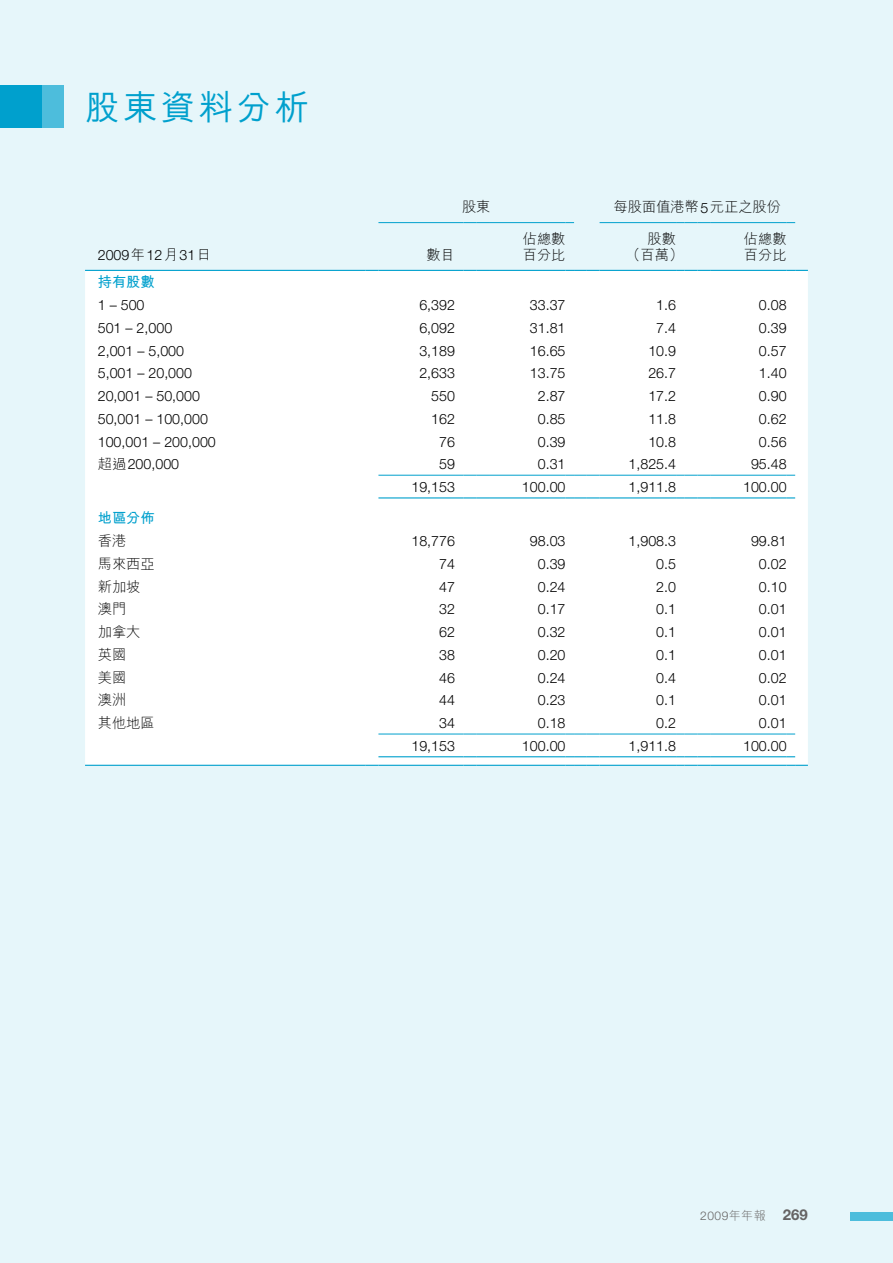
<style>
.page{position:relative;width:893px;height:1263px;background:#e6f6fa}
.page>*{position:absolute;margin:0;border:0;box-sizing:border-box;transform-origin:0 0}
.t1{font:500 34.5px "M Hei HK";letter-spacing:.1em;color:#00a0cd}
.t2{font:300 14.25px "Helvetica Neue";color:#000}
.t3{font:300 14.25px/16.5px "M Hei HK";color:#000}
.t4{font:700 14.25px "M Hei HK";color:#00a0cd}
.t5{font:300 12px "Helvetica Neue";color:#666464}
.s1{font-family:"M Hei HK"}
.s2{font-family:"Helvetica Neue"}
.s3{font-weight:700;font-size:15px}
</style>
<div class="page">
<div style="left:85px;top:271px;width:723px;height:494px;background:#fff"></div>
<hr style="left:378px;top:222px;width:77px;height:1px;background:#00a0cd">
<svg style="left:455px;top:222px;width:34px;height:1px"></svg>
<hr style="left:489px;top:222px;width:77px;height:1px;background:#00a0cd">
<hr style="left:600px;top:222px;width:76px;height:1px;background:#00a0cd">
<svg style="left:676px;top:222px;width:34px;height:1px"></svg>
<hr style="left:710px;top:222px;width:77px;height:1px;background:#00a0cd">
<hr style="left:378px;top:475px;width:77px;height:1px;background:#00a0cd">
<svg style="left:455px;top:475px;width:34px;height:1px"></svg>
<hr style="left:489px;top:475px;width:77px;height:1px;background:#00a0cd">
<svg style="left:566px;top:475px;width:34px;height:1px"></svg>
<hr style="left:600px;top:475px;width:76px;height:1px;background:#00a0cd">
<svg style="left:676px;top:475px;width:34px;height:1px"></svg>
<hr style="left:710px;top:475px;width:77px;height:1px;background:#00a0cd">
<hr style="left:378px;top:497px;width:77px;height:1px;background:#00a0cd">
<svg style="left:455px;top:497px;width:34px;height:1px"></svg>
<hr style="left:489px;top:497px;width:77px;height:1px;background:#00a0cd">
<svg style="left:566px;top:497px;width:34px;height:1px"></svg>
<hr style="left:600px;top:497px;width:76px;height:1px;background:#00a0cd">
<svg style="left:676px;top:497px;width:34px;height:1px"></svg>
<hr style="left:710px;top:497px;width:77px;height:1px;background:#00a0cd">
<hr style="left:378px;top:734px;width:77px;height:1px;background:#00a0cd">
<svg style="left:455px;top:734px;width:34px;height:1px"></svg>
<hr style="left:489px;top:734px;width:77px;height:1px;background:#00a0cd">
<svg style="left:566px;top:734px;width:34px;height:1px"></svg>
<hr style="left:600px;top:734px;width:76px;height:1px;background:#00a0cd">
<svg style="left:676px;top:734px;width:34px;height:1px"></svg>
<hr style="left:710px;top:734px;width:77px;height:1px;background:#00a0cd">
<hr style="left:378px;top:756px;width:77px;height:1px;background:#00a0cd">
<svg style="left:455px;top:756px;width:34px;height:1px"></svg>
<hr style="left:489px;top:756px;width:77px;height:1px;background:#00a0cd">
<svg style="left:566px;top:756px;width:34px;height:1px"></svg>
<hr style="left:600px;top:756px;width:76px;height:1px;background:#00a0cd">
<svg style="left:676px;top:756px;width:34px;height:1px"></svg>
<hr style="left:710px;top:756px;width:77px;height:1px;background:#00a0cd">
<hr style="left:85px;top:270px;width:281px;height:1px;background:#00a0cd">
<svg style="left:366px;top:270px;width:12px;height:1px"></svg>
<hr style="left:378px;top:270px;width:77px;height:1px;background:#00a0cd">
<svg style="left:455px;top:270px;width:34px;height:1px"></svg>
<hr style="left:489px;top:270px;width:77px;height:1px;background:#00a0cd">
<svg style="left:566px;top:270px;width:34px;height:1px"></svg>
<hr style="left:600px;top:270px;width:76px;height:1px;background:#00a0cd">
<svg style="left:676px;top:270px;width:34px;height:1px"></svg>
<hr style="left:710px;top:270px;width:77px;height:1px;background:#00a0cd">
<svg style="left:787px;top:270px;width:21px;height:1px"></svg>
<hr style="left:85px;top:765px;width:281px;height:1px;background:#00a0cd">
<svg style="left:366px;top:765px;width:12px;height:1px"></svg>
<hr style="left:378px;top:765px;width:77px;height:1px;background:#00a0cd">
<svg style="left:455px;top:765px;width:34px;height:1px"></svg>
<hr style="left:489px;top:765px;width:77px;height:1px;background:#00a0cd">
<svg style="left:566px;top:765px;width:34px;height:1px"></svg>
<hr style="left:600px;top:765px;width:76px;height:1px;background:#00a0cd">
<svg style="left:676px;top:765px;width:34px;height:1px"></svg>
<hr style="left:710px;top:765px;width:77px;height:1px;background:#00a0cd">
<svg style="left:787px;top:765px;width:21px;height:1px"></svg>
<div style="left:850px;top:1212px;width:43px;height:8px;background:#4dbddc"></div>
<div style="left:0;top:85px;width:47px;height:43px;background:#00a0cd"></div>
<div style="left:43px;top:85px;width:21px;height:43px;background:#4dbddc"></div>
<h1 class="t1" style="left:85px;top:82px;width:226px">股東資料分析</h1>
<p class="t2" style="left:98px;top:247px;width:115px">2009<span class="s1">年</span>12<span class="s1">月</span>31<span class="s1">日</span></p>
<p class="t3" style="left:426px;top:246px;width:30px">數目</p>
<p class="t3" style="left:462px;top:198px;width:30px">股東</p>
<p class="t3" style="left:614px;top:198px;width:169px">每股面值港幣<span class="s2">5</span>元正之股份</p>
<p class="t3" style="left:523px;top:230px;width:44px">佔總數百分比</p>
<p class="t3" style="left:626px;top:230px;width:58px;text-indent:21px">股數（百萬）</p>
<p class="t3" style="left:744px;top:230px;width:44px">佔總數百分比</p>
<p class="t4" style="left:98px;top:272px;width:58px">持有股數</p>
<p class="t2" style="left:98px;top:296px;width:48px">1 – 500</p>
<p class="t2" style="left:419px;top:296px;width:37px">6,392</p>
<p class="t2" style="left:530px;top:296px;width:37px">33.37</p>
<p class="t2" style="left:656px;top:296px;width:21px">1.6</p>
<p class="t2" style="left:759px;top:296px;width:29px">0.08</p>
<p class="t2" style="left:98px;top:319px;width:76px">501 – 2,000</p>
<p class="t2" style="left:419px;top:319px;width:37px">6,092</p>
<p class="t2" style="left:530px;top:319px;width:37px">31.81</p>
<p class="t2" style="left:656px;top:319px;width:21px">7.4</p>
<p class="t2" style="left:759px;top:319px;width:29px">0.39</p>
<p class="t2" style="left:98px;top:342px;width:88px">2,001 – 5,000</p>
<p class="t2" style="left:419px;top:342px;width:37px">3,189</p>
<p class="t2" style="left:530px;top:342px;width:37px">16.65</p>
<p class="t2" style="left:648px;top:342px;width:29px">10.9</p>
<p class="t2" style="left:759px;top:342px;width:29px">0.57</p>
<p class="t2" style="left:98px;top:365px;width:96px">5,001 – 20,000</p>
<p class="t2" style="left:419px;top:365px;width:37px">2,633</p>
<p class="t2" style="left:530px;top:365px;width:37px">13.75</p>
<p class="t2" style="left:648px;top:365px;width:29px">26.7</p>
<p class="t2" style="left:759px;top:365px;width:29px">1.40</p>
<p class="t2" style="left:98px;top:387px;width:104px">20,001 – 50,000</p>
<p class="t2" style="left:431px;top:387px;width:25px">550</p>
<p class="t2" style="left:538px;top:387px;width:29px">2.87</p>
<p class="t2" style="left:648px;top:387px;width:29px">17.2</p>
<p class="t2" style="left:759px;top:387px;width:29px">0.90</p>
<p class="t2" style="left:98px;top:410px;width:112px">50,001 – 100,000</p>
<p class="t2" style="left:431px;top:410px;width:25px">162</p>
<p class="t2" style="left:538px;top:410px;width:29px">0.85</p>
<p class="t2" style="left:648px;top:410px;width:29px">11.8</p>
<p class="t2" style="left:759px;top:410px;width:29px">0.62</p>
<p class="t2" style="left:98px;top:433px;width:120px">100,001 – 200,000</p>
<p class="t2" style="left:439px;top:433px;width:17px">76</p>
<p class="t2" style="left:538px;top:433px;width:29px">0.39</p>
<p class="t2" style="left:648px;top:433px;width:29px">10.8</p>
<p class="t2" style="left:759px;top:433px;width:29px">0.56</p>
<p class="t2" style="left:98px;top:456px;width:83px"><span class="s1">超過</span>200,000</p>
<p class="t2" style="left:439px;top:456px;width:17px">59</p>
<p class="t2" style="left:538px;top:456px;width:29px">0.31</p>
<p class="t2" style="left:629px;top:456px;width:49px">1,825.4</p>
<p class="t2" style="left:751px;top:456px;width:37px">95.48</p>
<p class="t2" style="left:411px;top:478px;width:45px">19,153</p>
<p class="t2" style="left:522px;top:478px;width:45px">100.00</p>
<p class="t2" style="left:629px;top:478px;width:49px">1,911.8</p>
<p class="t2" style="left:743px;top:478px;width:45px">100.00</p>
<p class="t4" style="left:98px;top:508px;width:58px">地區分佈</p>
<p class="t3" style="left:98px;top:532px;width:30px">香港</p>
<p class="t2" style="left:411px;top:532px;width:45px">18,776</p>
<p class="t2" style="left:530px;top:532px;width:37px">98.03</p>
<p class="t2" style="left:629px;top:532px;width:49px">1,908.3</p>
<p class="t2" style="left:751px;top:532px;width:37px">99.81</p>
<p class="t3" style="left:98px;top:555px;width:58px">馬來西亞</p>
<p class="t2" style="left:439px;top:555px;width:17px">74</p>
<p class="t2" style="left:538px;top:555px;width:29px">0.39</p>
<p class="t2" style="left:656px;top:555px;width:21px">0.5</p>
<p class="t2" style="left:759px;top:555px;width:29px">0.02</p>
<p class="t3" style="left:98px;top:577px;width:44px">新加坡</p>
<p class="t2" style="left:439px;top:578px;width:17px">47</p>
<p class="t2" style="left:538px;top:578px;width:29px">0.24</p>
<p class="t2" style="left:656px;top:578px;width:21px">2.0</p>
<p class="t2" style="left:759px;top:578px;width:29px">0.10</p>
<p class="t3" style="left:98px;top:600px;width:30px">澳門</p>
<p class="t2" style="left:439px;top:601px;width:17px">32</p>
<p class="t2" style="left:538px;top:601px;width:29px">0.17</p>
<p class="t2" style="left:656px;top:601px;width:21px">0.1</p>
<p class="t2" style="left:759px;top:601px;width:29px">0.01</p>
<p class="t3" style="left:98px;top:623px;width:44px">加拿大</p>
<p class="t2" style="left:439px;top:623px;width:17px">62</p>
<p class="t2" style="left:538px;top:623px;width:29px">0.32</p>
<p class="t2" style="left:656px;top:623px;width:21px">0.1</p>
<p class="t2" style="left:759px;top:623px;width:29px">0.01</p>
<p class="t3" style="left:98px;top:646px;width:30px">英國</p>
<p class="t2" style="left:439px;top:646px;width:17px">38</p>
<p class="t2" style="left:538px;top:646px;width:29px">0.20</p>
<p class="t2" style="left:656px;top:646px;width:21px">0.1</p>
<p class="t2" style="left:759px;top:646px;width:29px">0.01</p>
<p class="t3" style="left:98px;top:668px;width:30px">美國</p>
<p class="t2" style="left:439px;top:669px;width:17px">46</p>
<p class="t2" style="left:538px;top:669px;width:29px">0.24</p>
<p class="t2" style="left:656px;top:669px;width:21px">0.4</p>
<p class="t2" style="left:759px;top:669px;width:29px">0.02</p>
<p class="t3" style="left:98px;top:691px;width:30px">澳洲</p>
<p class="t2" style="left:439px;top:692px;width:17px">44</p>
<p class="t2" style="left:538px;top:692px;width:29px">0.23</p>
<p class="t2" style="left:656px;top:692px;width:21px">0.1</p>
<p class="t2" style="left:759px;top:692px;width:29px">0.01</p>
<p class="t3" style="left:98px;top:714px;width:58px">其他地區</p>
<p class="t2" style="left:439px;top:714px;width:17px">34</p>
<p class="t2" style="left:538px;top:714px;width:29px">0.18</p>
<p class="t2" style="left:656px;top:714px;width:21px">0.2</p>
<p class="t2" style="left:759px;top:714px;width:29px">0.01</p>
<p class="t2" style="left:411px;top:737px;width:45px">19,153</p>
<p class="t2" style="left:522px;top:737px;width:45px">100.00</p>
<p class="t2" style="left:629px;top:737px;width:49px">1,911.8</p>
<p class="t2" style="left:743px;top:737px;width:45px">100.00</p>
<p class="t5" style="left:700px;top:1209px;width:109px">2009<span class="s1">年年報</span> <span class="s3">269</span></p>
</div>
